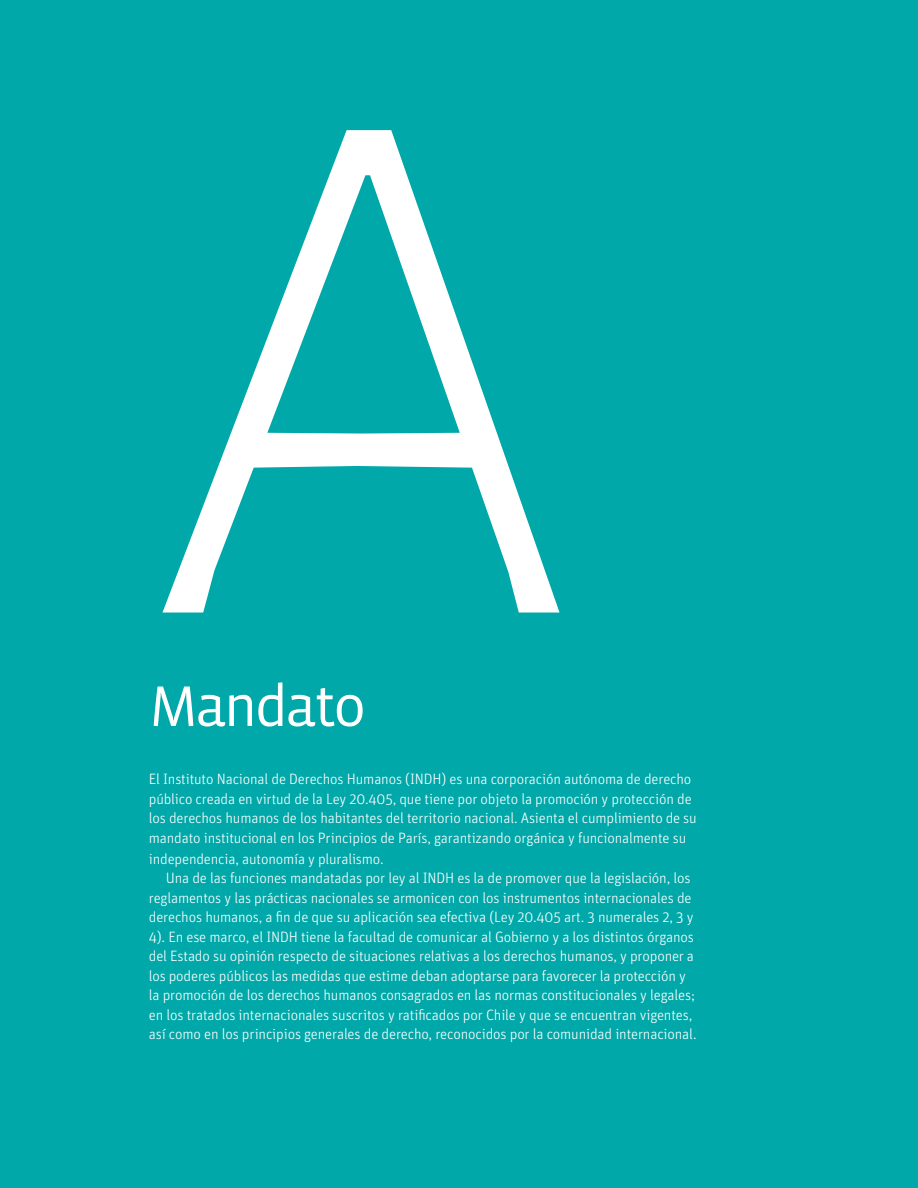
<style>
.page{position:relative;width:918px;height:1188px;background:#00a8a9}
.page>*{position:absolute;margin:0;border:0;box-sizing:border-box;transform-origin:0 0}
.t1{font:300 755.1px "Alegreya Sans";color:#fff}
.Título1{font:58.5px "Vista Sans";letter-spacing:-.05em;color:#fff}
.Texto_general{font:300 15px/19.5px "Unit Pro";letter-spacing:-.01em;color:#fff}
.Texto_gral_s_sangría{font:300 15px/19.8px "Unit Pro";letter-spacing:-.01em;color:#fff}
</style>
<div class="page">
<p class="t1" style="left:150px;top:-130px;width:430px">A</p>
<p class="Título1" style="left:149px;top:676px;width:219px">Mandato</p>
<p class="Texto_gral_s_sangría" style="left:149px;top:769px;width:550px">El Instituto Nacional de Derechos Humanos (INDH) es una corporación autónoma de derecho público creada en virtud de la Ley 20.405, que tiene por objeto la promoción y protección de los derechos humanos de los habitantes del territorio nacional. Asienta el cumplimiento de su mandato institucional en los Principios de París, garantizando orgánica y funcionalmente su independencia, autonomía y pluralismo.</p>
<p class="Texto_general" style="left:149px;top:868px;width:549px;text-indent:17px">Una de las funciones mandatadas por ley al INDH es la de promover que la legislación, los reglamentos y las prácticas nacionales se armonicen con los instrumentos internacionales de derechos humanos, a fin de que su aplicación sea efectiva (Ley 20.405 art. 3 numerales 2, 3 y 4). En ese marco, el INDH tiene la facultad de comunicar al Gobierno y a los distintos órganos del Estado su opinión respecto de situaciones relativas a los derechos humanos, y proponer a los poderes públicos las medidas que estime deban adoptarse para favorecer la protección y la promoción de los derechos humanos consagrados en las normas constitucionales y legales; en los tratados internacionales suscritos y ratificados por Chile y que se encuentran vigentes, así como en los principios generales de derecho, reconocidos por la comunidad internacional.</p>
</div>
